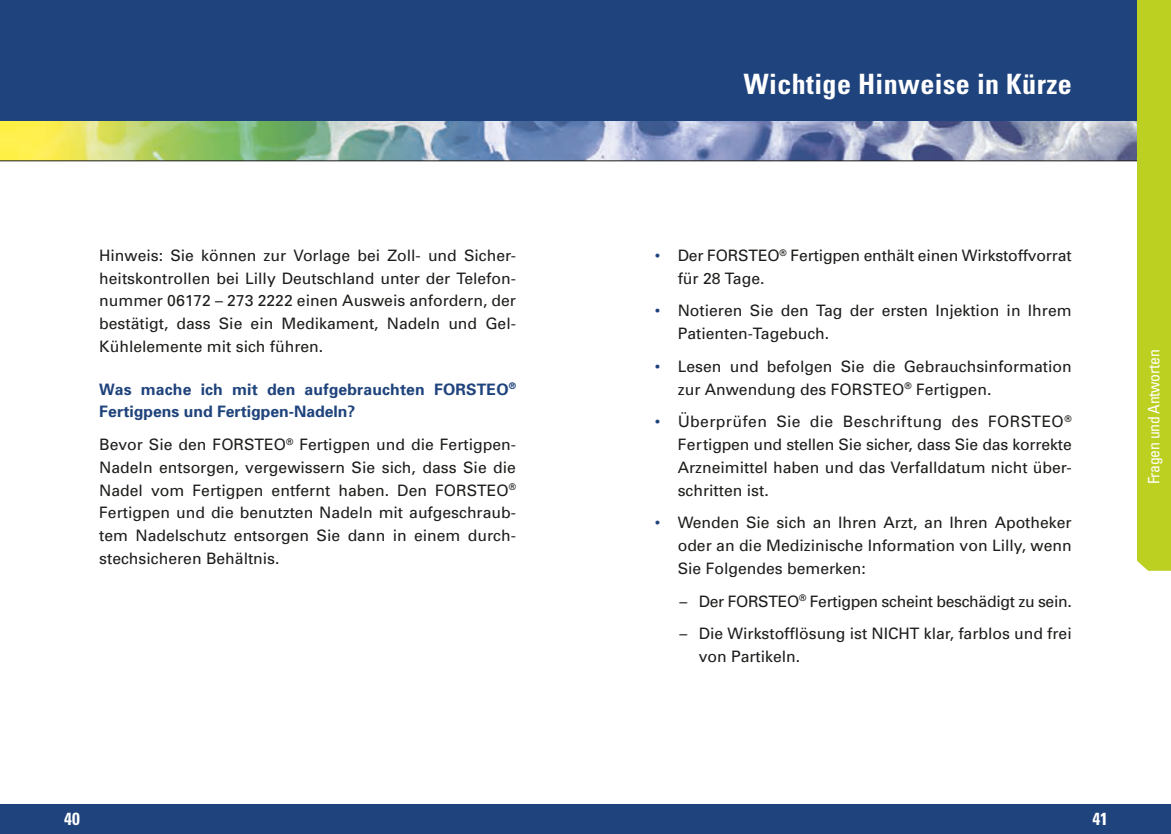
<style>
.page{position:relative;width:1171px;height:834px;background:#fff}
.page>*{position:absolute;margin:0;border:0;box-sizing:border-box;transform-origin:0 0}
.t1{font:700 condensed 28px "Univers";letter-spacing:.015em;color:#fff}
.t2{font:700 condensed 17.5px "Univers";color:#fff}
.t3{font:15.75px/22.8px "Univers";color:#1d1d1b}
.t4{font:700 15.75px/22.8px "Univers";letter-spacing:.01em;color:#1f437c}
.t5{font:15.75px "Univers";letter-spacing:-.02em;color:#1d1d1b}
.t6{font:condensed 15.75px "Univers";letter-spacing:-.02em;color:#fff}
.s1{color:#1f437c}
</style>
<div class="page">
<div style="left:0;top:0;width:1171px;height:122px;background:#1f437c"></div>
<img style="left:0;top:122px;width:1137px;height:38px">
<hr style="left:0;top:160px;width:1171px;height:1px;background:#1d1d1b">
<div style="left:1137px;top:0;width:34px;height:570px;background:#bcd021"></div>
<div style="left:0;top:804px;width:1171px;height:29px;background:#1f437c"></div>
<p class="t3" style="left:99px;top:244px;width:418px;text-align:justify">Hinweis: Sie können zur Vorlage bei Zoll- und Sicher&shy;heitskontrollen bei Lilly Deutschland unter der Telefon&shy;nummer 06172 – 273 2222 einen Ausweis anfordern, der bestätigt, dass Sie ein Medikament, Nadeln und Gel-Kühlelemente mit sich führen.</p>
<p class="t4" style="left:99px;top:377px;width:418px">Was mache ich mit den aufgebrauchten FORSTEO<sup>®<br></sup>Fertigpens und Fertigpen-Nadeln?</p>
<p class="t3" style="left:99px;top:433px;width:418px;text-align:justify">Bevor Sie den FORSTEO<sup>®</sup> Fertigpen und die Fertigpen-Nadeln entsorgen, vergewissern Sie sich, dass Sie die Nadel vom Fertigpen entfernt haben. Den FORSTEO<sup>® </sup>Fertigpen und die benutzten Nadeln mit aufgeschraub&shy;tem Nadelschutz entsorgen Sie dann in einem durch&shy;stechsicheren Behältnis.</p>
<h1 class="t1" style="left:744px;top:67px;width:329px">Wichtige Hinweise in Kürze</h1>
<p class="t3" style="left:678px;top:244px;width:395px;text-indent:-23px"><span class="s1">•</span> Der FORSTEO<sup>®</sup> Fertigpen enthält einen Wirkstoffvorrat für 28 Tage.</p>
<p class="t3" style="left:678px;top:299px;width:395px;text-indent:-23px"><span class="s1">•</span> Notieren Sie den Tag der ersten Injektion in Ihrem<br>Patienten-Tagebuch.</p>
<p class="t3" style="left:678px;top:354px;width:395px;text-indent:-23px"><span class="s1">•</span> Lesen und befolgen Sie die Gebrauchsinformation zur Anwendung des FORSTEO<sup>®</sup> Fertigpen.</p>
<p class="t3" style="left:678px;top:410px;width:395px;text-align:justify;text-indent:-23px"><span class="s1">•</span> Überprüfen Sie die Beschriftung des FORSTEO<sup>® </sup>Fertigpen und stellen Sie sicher, dass Sie das korrekte Arzneimittel haben und das Verfalldatum nicht über&shy;schritten ist.</p>
<p class="t3" style="left:678px;top:511px;width:395px;text-align:justify;text-indent:-23px"><span class="s1">•</span> Wenden Sie sich an Ihren Arzt, an Ihren Apotheker oder an die Medizinische Information von Lilly, wenn Sie Folgendes bemerken:</p>
<p class="t5" style="left:679px;top:591px;width:394px">– Der FORSTEO<sup>®</sup> Fertigpen scheint beschädigt zu sein.</p>
<p class="t3" style="left:699px;top:622px;width:374px;text-indent:-19px">– Die Wirkstofflösung ist NICHT klar, farblos und frei von Partikeln.</p>
<p class="t6" style="left:1144px;top:484px;width:136px;rotate:-90deg">Fragen und Antworten</p>
<p class="t2" style="left:64px;top:807px;width:17px">40</p>
<p class="t2" style="left:1092px;top:807px;width:17px">41</p>
</div>
